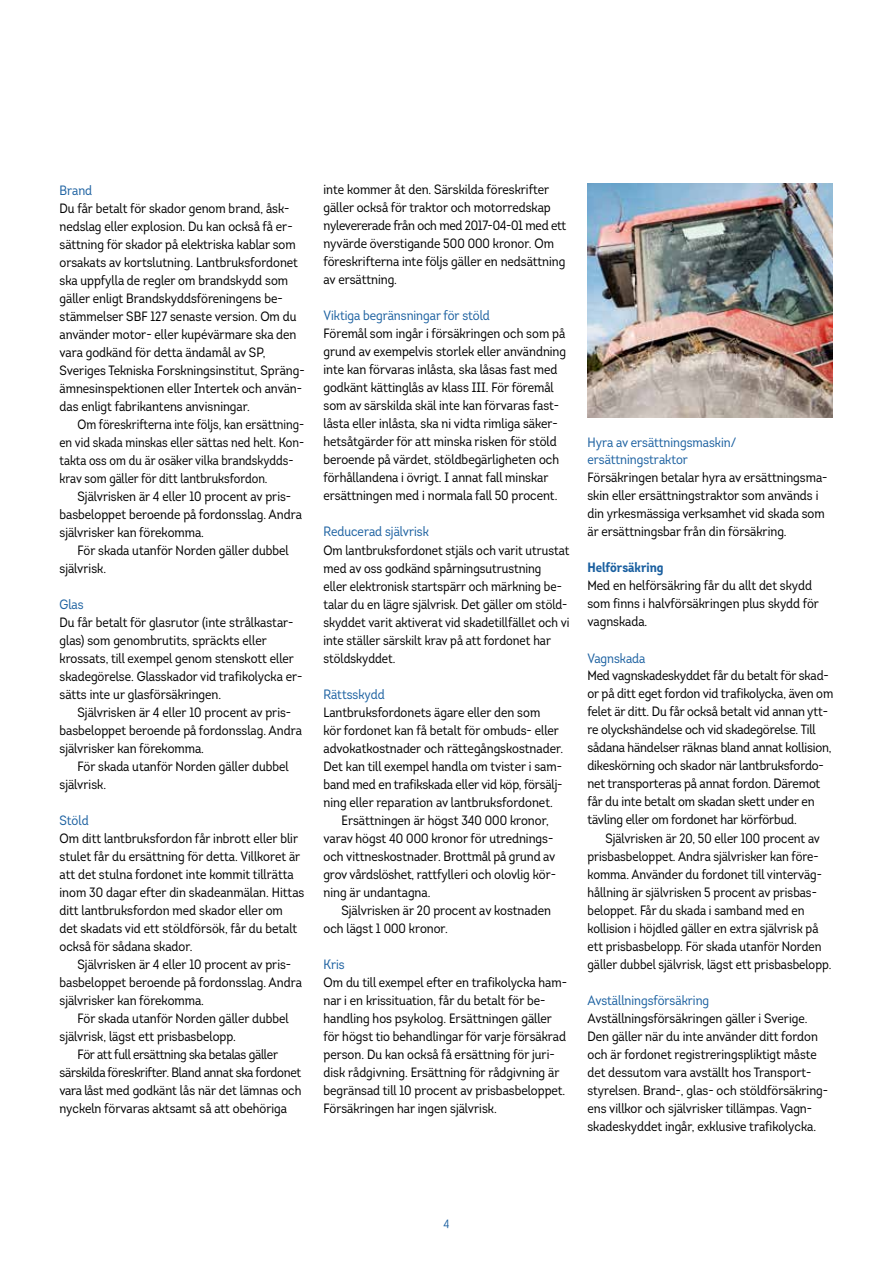
<style>
.page{position:relative;width:893px;height:1263px;background:#fff}
.page>*{position:absolute;margin:0;border:0;box-sizing:border-box;transform-origin:0 0}
.t1{font:13.5px/18px "Intro Cond";color:#000}
.t2{font:13.5px/18px "Intro Cond";color:#000;scale:.96 1}
.t3{font:13.5px/18px "Intro Cond";letter-spacing:-.02em;color:#000}
.t4{font:13.5px/18px "Intro Cond";color:#1b60a0}
.t5{font:700 13.5px "Intro Cond";color:#1b60a0}
.t6{font:12px "Intro Cond";color:#1b60a0}
</style>
<div class="page">
<img style="left:587px;top:183px;width:246px;height:234px">
<p class="t4" style="left:60px;top:181px;width:34px">Brand</p>
<p class="t1" style="left:60px;top:199px;width:247px">Du får betalt för skador genom brand, åsk&shy;nedslag eller explosion. Du kan också få er&shy;sättning för skador på elektriska kablar som orsakats av kortslutning. Lantbruksfordonet ska uppfylla de regler om brandskydd som gäller enligt Brandskyddsföreningens be&shy;stämmelser SBF 127 senaste version. Om du använder motor- eller kupévärmare ska den vara godkänd för detta ändamål av SP, Sveriges Tekniska Forskningsinstitut, Spräng&shy;ämnesinspektionen eller Intertek och använ&shy;das enligt fabrikantens anvisningar.</p>
<p class="t2" style="left:60px;top:415px;width:256px;text-indent:18px">Om föreskrifterna inte följs, kan ersättning&shy;en vid skada minskas eller sättas ned helt. Kon&shy;takta oss om du är osäker vilka brandskydds&shy;krav som gäller för ditt lantbruksfordon.</p>
<p class="t1" style="left:60px;top:487px;width:244px;text-indent:18px">Självrisken är 4 eller 10 procent av pris&shy;basbeloppet beroende på fordonsslag. Andra självrisker kan förekomma.</p>
<p class="t1" style="left:60px;top:541px;width:231px;text-indent:18px">För skada utanför Norden gäller dubbel självrisk.</p>
<p class="t4" style="left:60px;top:595px;width:26px">Glas</p>
<p class="t1" style="left:60px;top:613px;width:244px">Du får betalt för glasrutor (inte strålkastar&shy;glas) som genombrutits, spräckts eller krossats, till exempel genom stenskott eller skadegörelse. Glasskador vid trafikolycka er&shy;sätts inte ur glasförsäkringen.</p>
<p class="t1" style="left:60px;top:703px;width:244px;text-indent:18px">Självrisken är 4 eller 10 procent av pris&shy;basbeloppet beroende på fordonsslag. Andra självrisker kan förekomma.</p>
<p class="t1" style="left:60px;top:757px;width:231px;text-indent:18px">För skada utanför Norden gäller dubbel självrisk.</p>
<p class="t4" style="left:60px;top:811px;width:31px">Stöld</p>
<p class="t1" style="left:60px;top:829px;width:246px">Om ditt lantbruksfordon får inbrott eller blir stulet får du ersättning för detta. Villkoret är att det stulna fordonet inte kommit tillrätta inom 30 dagar efter din skadeanmälan. Hittas ditt lantbruksfordon med skador eller om<br>det skadats vid ett stöldförsök, får du betalt också för sådana skador.</p>
<p class="t1" style="left:60px;top:955px;width:244px;text-indent:18px">Självrisken är 4 eller 10 procent av pris&shy;basbeloppet beroende på fordonsslag. Andra självrisker kan förekomma.</p>
<p class="t1" style="left:60px;top:1009px;width:231px;text-indent:18px">För skada utanför Norden gäller dubbel självrisk, lägst ett prisbasbelopp.</p>
<p class="t3" style="left:60px;top:1045px;width:243px;text-indent:18px">För att full ersättning ska betalas gäller särskilda föreskrifter. Bland annat ska fordonet vara låst med godkänt lås när det lämnas och nyckeln förvaras aktsamt så att obehöriga</p>
<p class="t1" style="left:323px;top:181px;width:244px">inte kommer åt den. Särskilda föreskrifter gäller också för traktor och motorredskap nylevererade från och med 2017-04-01 med ett nyvärde överstigande 500 000 kronor. Om föreskrifterna inte följs gäller en nedsättning av ersättning.</p>
<p class="t4" style="left:323px;top:307px;width:168px">Viktiga begränsningar för stöld</p>
<p class="t1" style="left:323px;top:325px;width:244px">Föremål som ingår i försäkringen och som på grund av exempelvis storlek eller användning inte kan förvaras inlåsta, ska låsas fast med godkänt kättinglås av klass III. För föremål som av särskilda skäl inte kan förvaras fast&shy;låsta eller inlåsta, ska ni vidta rimliga säker&shy;hetsåtgärder för att minska risken för stöld beroende på värdet, stöldbegärligheten och förhållandena i övrigt. I annat fall minskar ersättningen med i normala fall 50 procent.</p>
<p class="t4" style="left:323px;top:523px;width:107px">Reducerad självrisk</p>
<p class="t1" style="left:323px;top:541px;width:247px">Om lantbruksfordonet stjäls och varit utrustat med av oss godkänd spårningsutrustning<br>eller elektronisk startspärr och märkning be&shy;talar du en lägre självrisk. Det gäller om stöld&shy;skyddet varit aktiverat vid skadetillfället och vi inte ställer särskilt krav på att fordonet har stöldskyddet.</p>
<p class="t4" style="left:323px;top:685px;width:63px">Rättsskydd</p>
<p class="t1" style="left:323px;top:703px;width:218px">Lantbruksfordonets ägare eller den som</p>
<p class="t1" style="left:323px;top:721px;width:237px">kör fordonet kan få betalt för ombuds- eller</p>
<p class="t1" style="left:323px;top:739px;width:241px">advokatkostnader och rättegångskostnader.</p>
<p class="t1" style="left:323px;top:757px;width:240px">Det kan till exempel handla om tvister i sam-</p>
<p class="t1" style="left:323px;top:775px;width:241px">band med en trafikskada eller vid köp, försälj-</p>
<p class="t1" style="left:323px;top:793px;width:231px">ning eller reparation av lantbruksfordonet.</p>
<p class="t1" style="left:341px;top:811px;width:209px">Ersättningen är högst 340 000 kronor,</p>
<p class="t1" style="left:323px;top:829px;width:231px">varav högst 40 000 kronor för utrednings-</p>
<p class="t1" style="left:323px;top:847px;width:233px">och vittneskostnader. Brottmål på grund av</p>
<p class="t1" style="left:323px;top:865px;width:234px">grov vårdslöshet, rattfylleri och olovlig kör-</p>
<p class="t1" style="left:323px;top:883px;width:108px">ning är undantagna.</p>
<p class="t1" style="left:341px;top:901px;width:211px">Självrisken är 20 procent av kostnaden</p>
<p class="t1" style="left:323px;top:919px;width:126px">och lägst 1 000 kronor.</p>
<p class="t4" style="left:323px;top:955px;width:23px">Kris</p>
<p class="t1" style="left:323px;top:973px;width:245px">Om du till exempel efter en trafikolycka ham&shy;nar i en krissituation, får du betalt för be&shy;handling hos psykolog. Ersättningen gäller för högst tio behandlingar för varje försäkrad person. Du kan också få ersättning för juri&shy;disk rådgivning. Ersättning för rådgivning är begränsad till 10 procent av prisbasbeloppet.<br>Försäkringen har ingen självrisk.</p>
<p class="t4" style="left:587px;top:433px;width:150px">Hyra av ersättningsmaskin/ ersättningstraktor</p>
<p class="t1" style="left:587px;top:469px;width:242px">Försäkringen betalar hyra av ersättningsma&shy;skin eller ersättningstraktor som används i din yrkesmässiga verksamhet vid skada som är ersättningsbar från din försäkring.</p>
<p class="t5" style="left:587px;top:559px;width:78px">Helförsäkring</p>
<p class="t1" style="left:587px;top:577px;width:233px">Med en helförsäkring får du allt det skydd som finns i halvförsäkringen plus skydd för vagnskada.</p>
<p class="t4" style="left:587px;top:649px;width:59px">Vagnskada</p>
<p class="t1" style="left:587px;top:667px;width:247px">Med vagnskadeskyddet får du betalt för skad&shy;or på ditt eget fordon vid trafikolycka, även om felet är ditt. Du får också betalt vid annan ytt&shy;re olyckshändelse och vid skadegörelse. Till sådana händelser räknas bland annat kollision, dikeskörning och skador när lantbruksfordo&shy;net transporteras på annat fordon. Däremot får du inte betalt om skadan skett under en tävling eller om fordonet har körförbud.</p>
<p class="t1" style="left:587px;top:829px;width:245px;text-indent:18px">Självrisken är 20, 50 eller 100 procent av prisbasbeloppet. Andra självrisker kan före&shy;komma. Använder du fordonet till vinterväg&shy;hållning är självrisken 5 procent av prisbas&shy;beloppet. Får du skada i samband med en kollision i höjdled gäller en extra självrisk på ett prisbasbelopp. För skada utanför Norden gäller dubbel självrisk, lägst ett prisbasbelopp.</p>
<p class="t4" style="left:587px;top:991px;width:123px">Avställningsförsäkring</p>
<p class="t1" style="left:587px;top:1009px;width:242px">Avställningsförsäkringen gäller i Sverige.<br>Den gäller när du inte använder ditt fordon och är fordonet registreringspliktigt måste det dessutom vara avställt hos Transport&shy;styrelsen. Brand-, glas- och stöldförsäkring&shy;ens villkor och självrisker tillämpas. Vagn&shy;skadeskyddet ingår, exklusive trafikolycka.</p>
<p class="t6" style="left:443px;top:1217px;width:7px">4</p>
</div>
